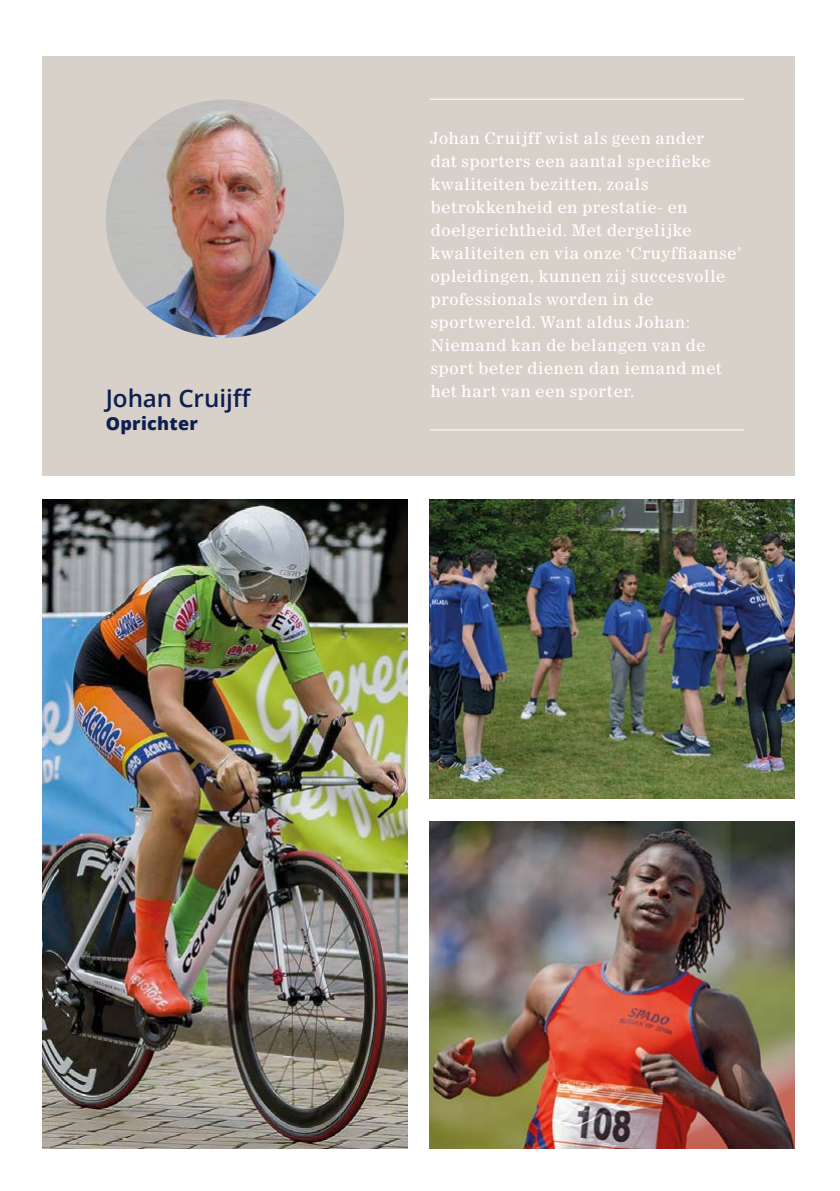
<style>
.page{position:relative;width:840px;height:1191px;background:#fff}
.page>*{position:absolute;margin:0;border:0;box-sizing:border-box;transform-origin:0 0}
.t1{font:600 24.2px "Open Sans";letter-spacing:-.005em;color:#0e2050}
.t2{font:800 18px "Open Sans";letter-spacing:.015em;color:#0e2050}
.t3{font:16px/23px "Corona LT Std";color:#fff}
</style>
<div class="page">
<div style="left:43px;top:57px;width:751px;height:419px;background:#d8d1ca"></div>
<img style="left:106px;top:99px;width:238px;height:239px;border-radius:119px">
<hr style="left:429px;top:99px;width:314px;height:1px;background:#fff">
<hr style="left:429px;top:429px;width:314px;height:1px;background:#fff">
<img style="left:43px;top:499px;width:364px;height:649px">
<img style="left:429px;top:499px;width:365px;height:299px">
<img style="left:429px;top:821px;width:365px;height:327px">
<h1 class="t1" style="left:106px;top:382px;width:147px">Johan Cruijff</h1>
<p class="t2" style="left:106px;top:410px;width:94px">Oprichter</p>
<p class="t3" style="left:430px;top:127px;width:312px">Johan Cruijff wist als geen ander<br>dat sporters een aantal specifieke kwaliteiten bezitten, zoals betrokkenheid en prestatie- en doelgerichtheid. Met dergelijke kwaliteiten en via onze ‘Cruyffiaanse’ opleidingen, kunnen zij succesvolle professionals worden in de sportwereld. Want aldus Johan:<br>Niemand kan de belangen van de sport beter dienen dan iemand met het hart van een sporter.</p>
</div>
